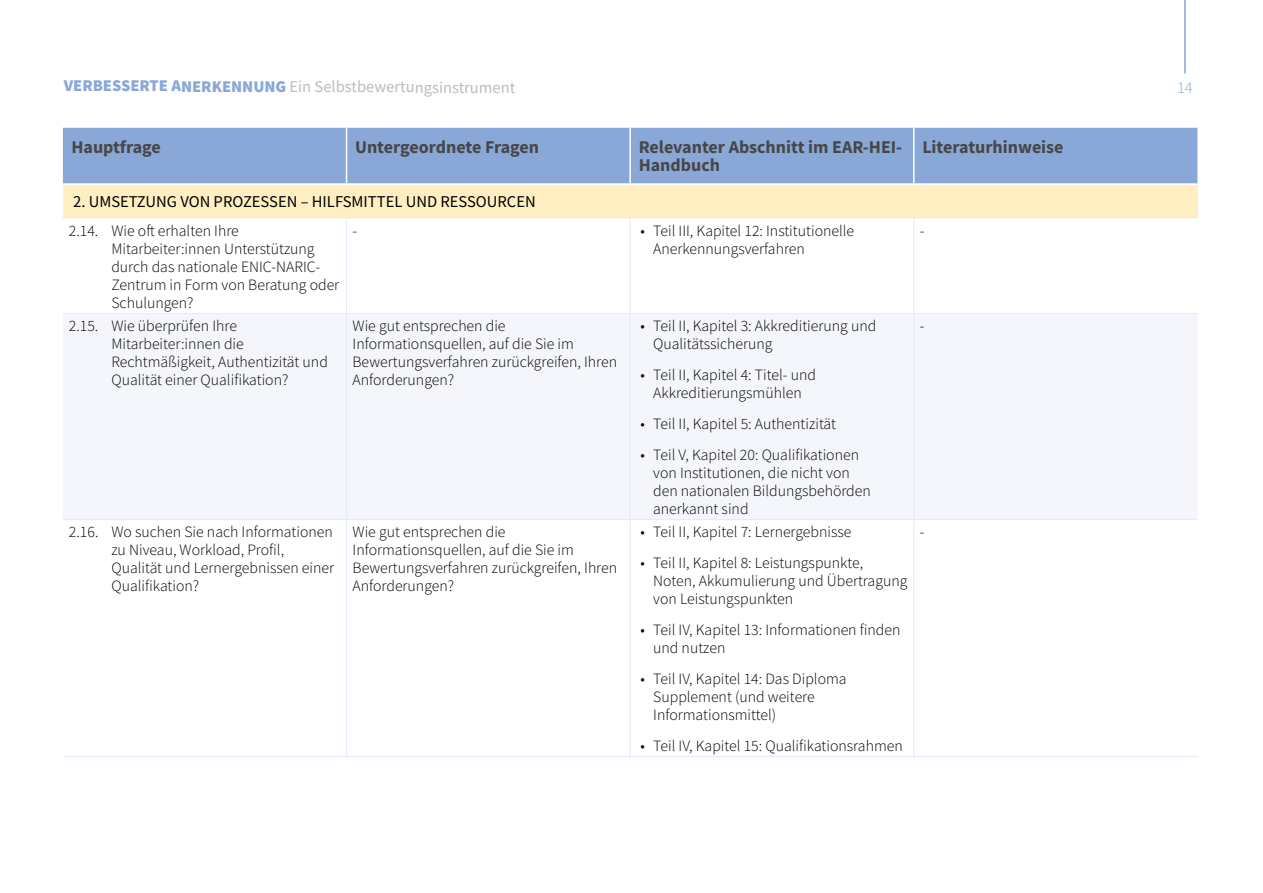
<style>
.page{position:relative;width:1263px;height:893px;background:#fff}
.page>*{position:absolute;margin:0;border:0;box-sizing:border-box;transform-origin:0 0}
.t1{font:700 18px/18px "Source Sans Pro";color:#474747}
.t2{font:16.5px "Source Sans Pro";letter-spacing:-.005em;color:#c0bcb6}
.t3{font:16.5px "Source Sans Pro";color:#000}
.t4{font:300 16.5px "Source Sans Pro";color:#89a8d8}
.t5{font:300 15.75px/18px "Source Sans Pro";color:#000}
.s1{font-weight:900;color:#89a8d8}
</style>
<div class="page">
<hr style="left:1184px;top:0;width:2px;height:74px;background:#89a8d8">
<div style="left:63px;top:128px;width:1134px;height:55px;background:#89a8d8"></div>
<div style="left:63px;top:184px;width:1134px;height:34px;background:#feeec1"></div>
<div style="left:63px;top:314px;width:1134px;height:205px;background:#f4f6fc"></div>
<hr style="left:346px;top:128px;width:1px;height:55px;background:#fff">
<hr style="left:629px;top:128px;width:2px;height:55px;background:#fff">
<hr style="left:913px;top:128px;width:1px;height:55px;background:#fff">
<hr style="left:63px;top:183px;width:283px;height:2px;background:#fff">
<hr style="left:346px;top:183px;width:284px;height:2px;background:#fff">
<hr style="left:630px;top:183px;width:284px;height:2px;background:#fff">
<hr style="left:914px;top:183px;width:283px;height:2px;background:#fff">
<hr style="left:346px;top:218px;width:1px;height:95px;background:#e3e9f7">
<hr style="left:630px;top:218px;width:1px;height:95px;background:#e3e9f7">
<hr style="left:913px;top:218px;width:1px;height:95px;background:#e3e9f7">
<hr style="left:63px;top:217px;width:283px;height:1px;background:#e3e9f7">
<hr style="left:346px;top:217px;width:284px;height:1px;background:#e3e9f7">
<hr style="left:630px;top:217px;width:284px;height:1px;background:#e3e9f7">
<hr style="left:914px;top:217px;width:283px;height:1px;background:#e3e9f7">
<hr style="left:63px;top:313px;width:283px;height:1px;background:#e3e9f7">
<hr style="left:346px;top:313px;width:284px;height:1px;background:#e3e9f7">
<hr style="left:346px;top:314px;width:1px;height:205px;background:#e3e9f7">
<hr style="left:630px;top:313px;width:284px;height:1px;background:#e3e9f7">
<hr style="left:630px;top:314px;width:1px;height:205px;background:#e3e9f7">
<hr style="left:914px;top:313px;width:283px;height:1px;background:#e3e9f7">
<hr style="left:913px;top:314px;width:1px;height:205px;background:#e3e9f7">
<hr style="left:63px;top:519px;width:283px;height:1px;background:#e3e9f7">
<hr style="left:346px;top:519px;width:284px;height:1px;background:#e3e9f7">
<hr style="left:346px;top:520px;width:1px;height:236px;background:#e3e9f7">
<hr style="left:630px;top:519px;width:284px;height:1px;background:#e3e9f7">
<hr style="left:630px;top:520px;width:1px;height:236px;background:#e3e9f7">
<hr style="left:914px;top:519px;width:283px;height:1px;background:#e3e9f7">
<hr style="left:913px;top:520px;width:1px;height:236px;background:#e3e9f7">
<hr style="left:63px;top:756px;width:283px;height:1px;background:#e3e9f7">
<hr style="left:346px;top:756px;width:284px;height:1px;background:#e3e9f7">
<hr style="left:630px;top:756px;width:284px;height:1px;background:#e3e9f7">
<hr style="left:914px;top:756px;width:283px;height:1px;background:#e3e9f7">
<p class="t2" style="left:64px;top:76px;width:453px"><span class="s1">VERBESSERTE ANERKENNUNG</span> Ein Selbstbewertungsinstrument</p>
<p class="t4" style="left:1177px;top:78px;width:17px">14</p>
<p class="t1" style="left:71px;top:138px;width:91px">Hauptfrage</p>
<p class="t1" style="left:355px;top:138px;width:186px">Untergeordnete Fragen</p>
<p class="t1" style="left:639px;top:138px;width:265px">Relevanter Abschnitt im EAR-HEI-<br>Handbuch</p>
<p class="t1" style="left:922px;top:138px;width:143px">Literaturhinweise</p>
<p class="t3" style="left:73px;top:191px;width:464px">2. UMSETZUNG VON PROZESSEN – HILFSMITTEL UND RESSOURCEN</p>
<p class="t5" style="left:111px;top:221px;width:229px;text-indent:-43px">2.14. Wie oft erhalten Ihre<br>Mitarbeiter:innen Unterstützung durch das nationale ENIC-NARIC-<br>Zentrum in Form von Beratung oder<br>Schulungen?</p>
<p class="t5" style="left:352px;top:221px;width:6px">-</p>
<p class="t5" style="left:653px;top:221px;width:202px;text-indent:-13px">• Teil III, Kapitel 12: Institutionelle<br>Anerkennungsverfahren</p>
<p class="t5" style="left:920px;top:221px;width:6px">-</p>
<p class="t5" style="left:111px;top:317px;width:218px;text-indent:-43px">2.15. Wie überprüfen Ihre<br>Mitarbeiter:innen die<br>Rechtmäßigkeit, Authentizität und<br>Qualität einer Qualifikation?</p>
<p class="t5" style="left:353px;top:317px;width:266px">Wie gut entsprechen die<br>Informationsquellen, auf die Sie im<br>Bewertungsverfahren zurückgreifen, Ihren<br>Anforderungen?</p>
<p class="t5" style="left:653px;top:317px;width:225px;text-indent:-13px">• Teil II, Kapitel 3: Akkreditierung und<br>Qualitätssicherung</p>
<p class="t5" style="left:920px;top:317px;width:6px">-</p>
<p class="t5" style="left:640px;top:366px;width:177px;text-align:center">• Teil II, Kapitel 4: Titel- und<br>Akkreditierungsmühlen</p>
<p class="t5" style="left:640px;top:415px;width:197px">• Teil II, Kapitel 5: Authentizität</p>
<p class="t5" style="left:653px;top:445px;width:219px;text-indent:-13px">• Teil V, Kapitel 20: Qualifikationen von Institutionen, die nicht von den nationalen Bildungsbehörden anerkannt sind</p>
<p class="t5" style="left:111px;top:523px;width:224px;text-indent:-43px">2.16. Wo suchen Sie nach Informationen zu Niveau, Workload, Profil,<br>Qualität und Lernergebnissen einer<br>Qualifikation?</p>
<p class="t5" style="left:353px;top:523px;width:266px">Wie gut entsprechen die<br>Informationsquellen, auf die Sie im<br>Bewertungsverfahren zurückgreifen, Ihren<br>Anforderungen?</p>
<p class="t5" style="left:640px;top:523px;width:212px">• Teil II, Kapitel 7: Lernergebnisse</p>
<p class="t5" style="left:653px;top:554px;width:256px;text-indent:-13px">• Teil II, Kapitel 8: Leistungspunkte,<br>Noten, Akkumulierung und Übertragung von Leistungspunkten</p>
<p class="t5" style="left:653px;top:621px;width:249px;text-indent:-13px">• Teil IV, Kapitel 13: Informationen finden und nutzen</p>
<p class="t5" style="left:653px;top:669px;width:195px;text-indent:-13px">• Teil IV, Kapitel 14: Das Diploma<br>Supplement (und weitere<br>Informationsmittel)</p>
<p class="t5" style="left:640px;top:736px;width:264px">• Teil IV, Kapitel 15: Qualifikationsrahmen</p>
<p class="t5" style="left:920px;top:523px;width:6px">-</p>
</div>
